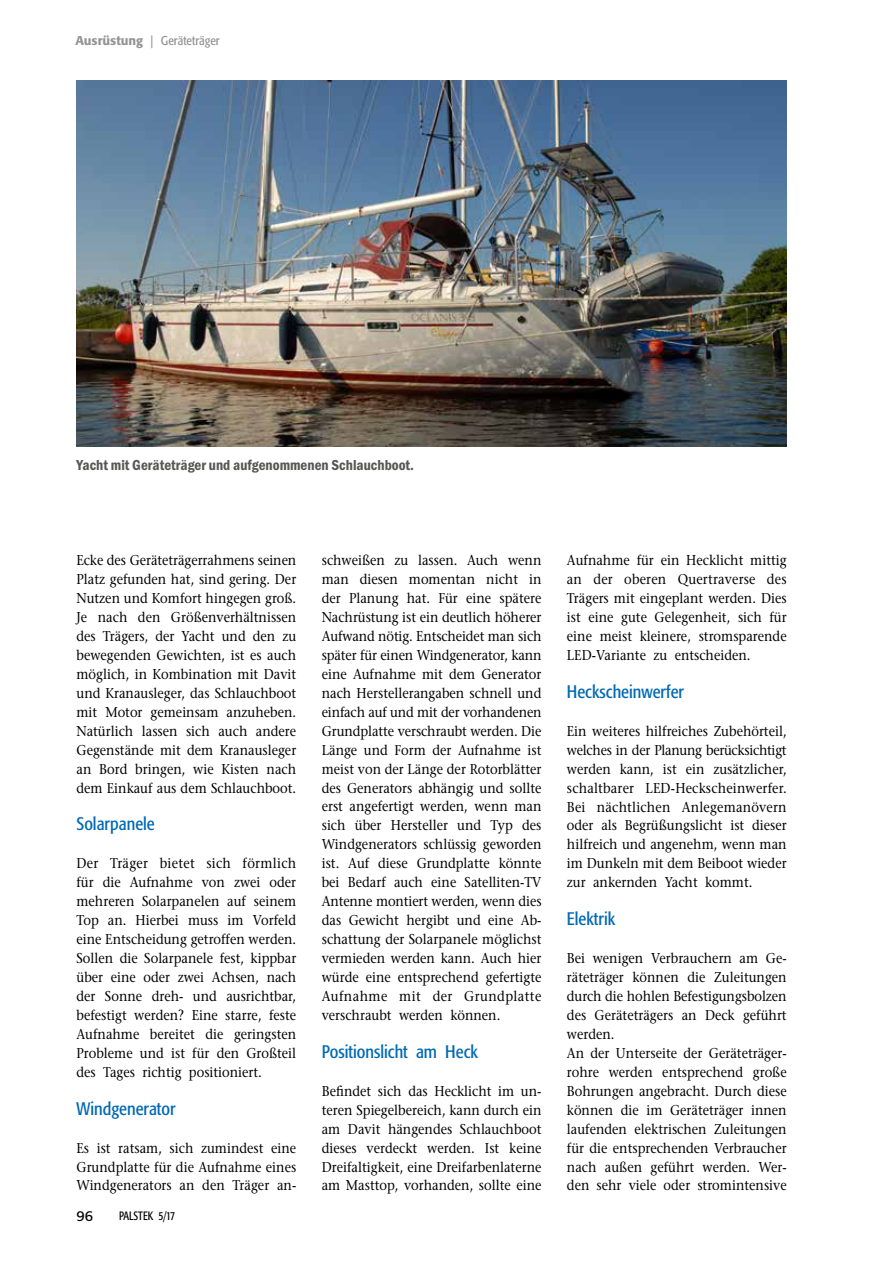
<style>
.page{position:relative;width:893px;height:1263px;background:#fff}
.page>*{position:absolute;margin:0;border:0;box-sizing:border-box;transform-origin:0 0}
.t1{font:condensed 18px "Formata";color:#0069b4}
.t2{font:600 condensed 15px "Franklin Itc T";color:#575756}
.t3{font:14.25px/18.9px "Stone Serif";color:#000;text-align:justify;scale:.9 1}
.t4{font:14.25px "Formata";color:#000}
.t5{font:condensed 12.75px "Formata";color:#949494}
.t6{font:condensed 12px "Formata";color:#000;scale:.9 1}
.s1{font-weight:500;font-stretch:normal}
.s2{font-stretch:normal}
</style>
<div class="page">
<img style="left:77px;top:81px;width:710px;height:366px">
<p class="t5" style="left:75px;top:33px;width:146px"><span class="s1">Ausrüstung</span> <span class="s2">|</span> Geräteträger</p>
<p class="t2" style="left:77px;top:456px;width:339px">Yacht mit Geräteträger und aufgenommenen Schlauchboot.</p>
<p class="t3" style="left:76px;top:551px;width:246px">Ecke des Geräteträgerrahmens seinen Platz gefunden hat, sind gering. Der Nutzen und Komfort hingegen groß.<br>Je nach den Größenverhältnissen des Trägers, der Yacht und den zu bewegenden Gewichten, ist es auch möglich, in Kombination mit Davit und Kranausleger, das Schlauchboot mit Motor gemeinsam anzuheben.<br>Natürlich lassen sich auch andere Gegenstände mit dem Kranausleger an Bord bringen, wie Kisten nach dem Einkauf aus dem Schlauchboot.</p>
<p class="t1" style="left:76px;top:813px;width:80px">Solarpanele</p>
<p class="t3" style="left:76px;top:854px;width:246px">Der Träger bietet sich förmlich für die Aufnahme von zwei oder mehreren Solarpanelen auf seinem Top an. Hierbei muss im Vorfeld eine Entscheidung getroffen werden.<br>Sollen die Solarpanele fest, kippbar über eine oder zwei Achsen, nach der Sonne dreh- und ausrichtbar, befestigt werden? Eine starre, feste Aufnahme bereitet die geringsten Probleme und ist für den Großteil des Tages richtig positioniert.</p>
<p class="t1" style="left:76px;top:1098px;width:101px">Windgenerator</p>
<p class="t3" style="left:76px;top:1138px;width:246px">Es ist ratsam, sich zumindest eine Grundplatte für die Aufnahme eines Windgenerators an den Träger an-</p>
<p class="t4" style="left:76px;top:1207px;width:18px">96</p>
<p class="t6" style="left:119px;top:1208px;width:64px">PALSTEK 5/17</p>
<p class="t3" style="left:322px;top:551px;width:246px">schweißen zu lassen. Auch wenn man diesen momentan nicht in der Planung hat. Für eine spätere Nachrüstung ist ein deutlich höherer Aufwand nötig. Entscheidet man sich später für einen Windgenerator, kann eine Aufnahme mit dem Generator nach Herstellerangaben schnell und einfach auf und mit der vorhandenen Grundplatte verschraubt werden. Die Länge und Form der Aufnahme ist meist von der Länge der Rotorblätter des Generators abhängig und sollte erst angefertigt werden, wenn man sich über Hersteller und Typ des Windgenerators schlüssig geworden ist. Auf diese Grundplatte könnte bei Bedarf auch eine Satelliten-TV Antenne montiert werden, wenn dies das Gewicht hergibt und eine Ab&shy;schattung der Solarpanele möglichst vermieden werden kann. Auch hier würde eine entsprechend gefertigte Aufnahme mit der Grundplatte verschraubt werden können.</p>
<p class="t1" style="left:322px;top:1041px;width:158px">Positionslicht am Heck</p>
<p class="t3" style="left:322px;top:1081px;width:246px">Befindet sich das Hecklicht im un&shy;teren Spiegelbereich, kann durch ein am Davit hängendes Schlauchboot dieses verdeckt werden. Ist keine Dreifaltigkeit, eine Dreifarbenlaterne am Masttop, vorhanden, sollte eine</p>
<p class="t3" style="left:567px;top:551px;width:246px">Aufnahme für ein Hecklicht mittig an der oberen Quertraverse des Trägers mit eingeplant werden. Dies ist eine gute Gelegenheit, sich für eine meist kleinere, stromsparende LED-Variante zu entscheiden.</p>
<p class="t1" style="left:567px;top:681px;width:119px">Heckscheinwerfer</p>
<p class="t3" style="left:567px;top:721px;width:246px">Ein weiteres hilfreiches Zubehörteil, welches in der Planung berücksichtigt werden kann, ist ein zusätzlicher, schaltbarer LED-Heckscheinwerfer.<br>Bei nächtlichen Anlegemanövern oder als Begrüßungslicht ist dieser hilfreich und angenehm, wenn man im Dunkeln mit dem Beiboot wieder zur ankernden Yacht kommt.</p>
<p class="t1" style="left:567px;top:908px;width:50px">Elektrik</p>
<p class="t3" style="left:567px;top:949px;width:246px;text-align:left">Bei wenigen Verbrauchern am Ge&shy;räteträger können die Zuleitungen durch die hohlen Befestigungsbolzen des Geräteträgers an Deck geführt werden.<br>An der Unterseite der Geräteträger&shy;rohre werden entsprechend große<br>Bohrungen angebracht. Durch diese können die im Geräteträger innen laufenden elektrischen Zuleitungen für die entsprechenden Verbraucher nach außen geführt werden. Wer&shy;den sehr viele oder stromintensive</p>
</div>
